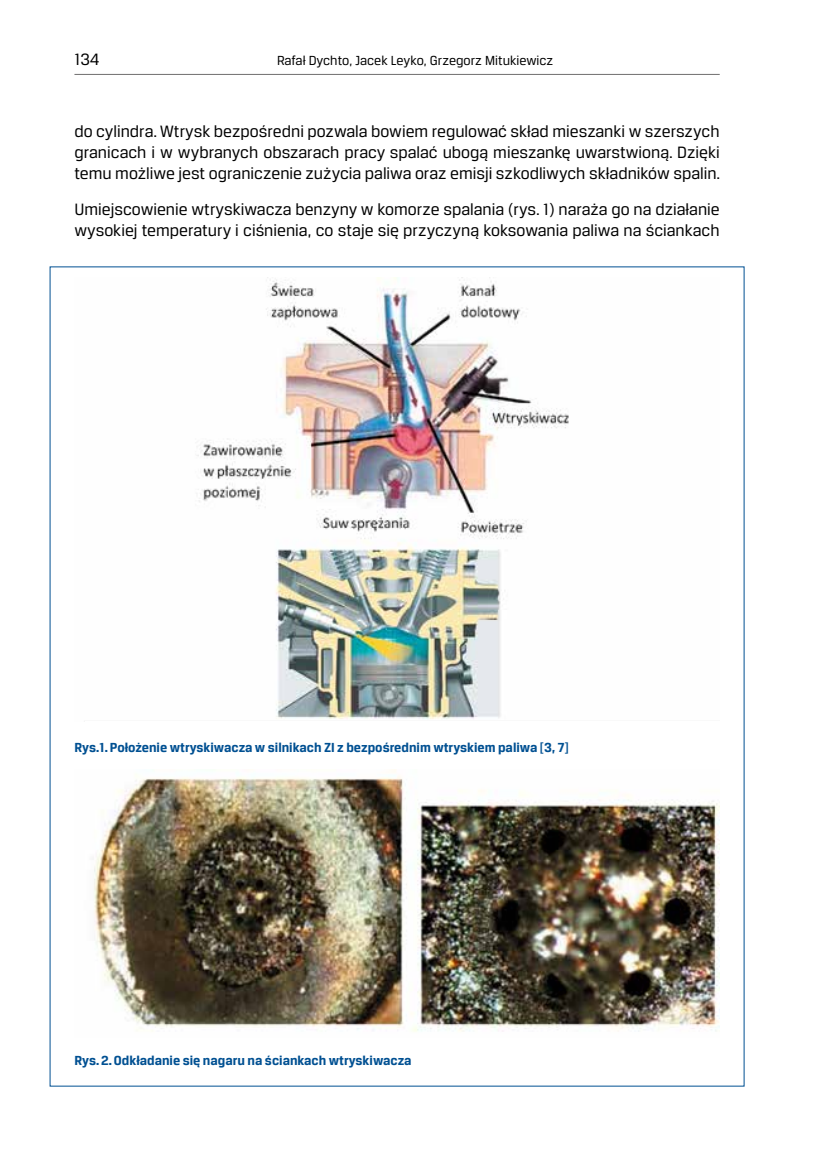
<style>
.page{position:relative;width:819px;height:1161px;background:#fff}
.page>*{position:absolute;margin:0;border:0;box-sizing:border-box;transform-origin:0 0}
.t1{font:17.5px/21px "Breuer Text";color:#000;text-align:justify}
.t2{font:700 14px "Breuer Text";color:#005092}
.t3{font:14px "Breuer Text";color:#000}
</style>
<div class="page">
<hr style="left:74px;top:74px;width:645px;height:1px;background:#706f6f">
<img style="left:197px;top:277px;width:372px;height:442px">
<img style="left:94px;top:770px;width:625px;height:262px">
<p class="t1" style="left:74px;top:49px;width:27px">134</p>
<p class="t3" style="left:277px;top:53px;width:278px">Rafał Dychto, Jacek Leyko, Grzegorz Mitukiewicz</p>
<p class="t1" style="left:74px;top:121px;width:647px">do cylindra. Wtrysk bezpośredni pozwala bowiem regulować skład mieszanki w szerszych granicach i w wybranych obszarach pracy spalać ubogą mieszankę uwarstwioną. Dzięki temu możliwe jest ograniczenie zużycia paliwa oraz emisji szkodliwych składników spalin.</p>
<p class="t1" style="left:74px;top:199px;width:646px">Umiejscowienie wtryskiwacza benzyny w komorze spalania (rys. 1) naraża go na działanie wysokiej temperatury i ciśnienia, co staje się przyczyną koksowania paliwa na ściankach</p>
<p class="t2" style="left:74px;top:739px;width:495px">Rys.1. Położenie wtryskiwacza w silnikach ZI z bezpośrednim wtryskiem paliwa [3, 7]</p>
<p class="t2" style="left:74px;top:1053px;width:338px">Rys. 2. Odkładanie się nagaru na ściankach wtryskiwacza</p>
</div>
